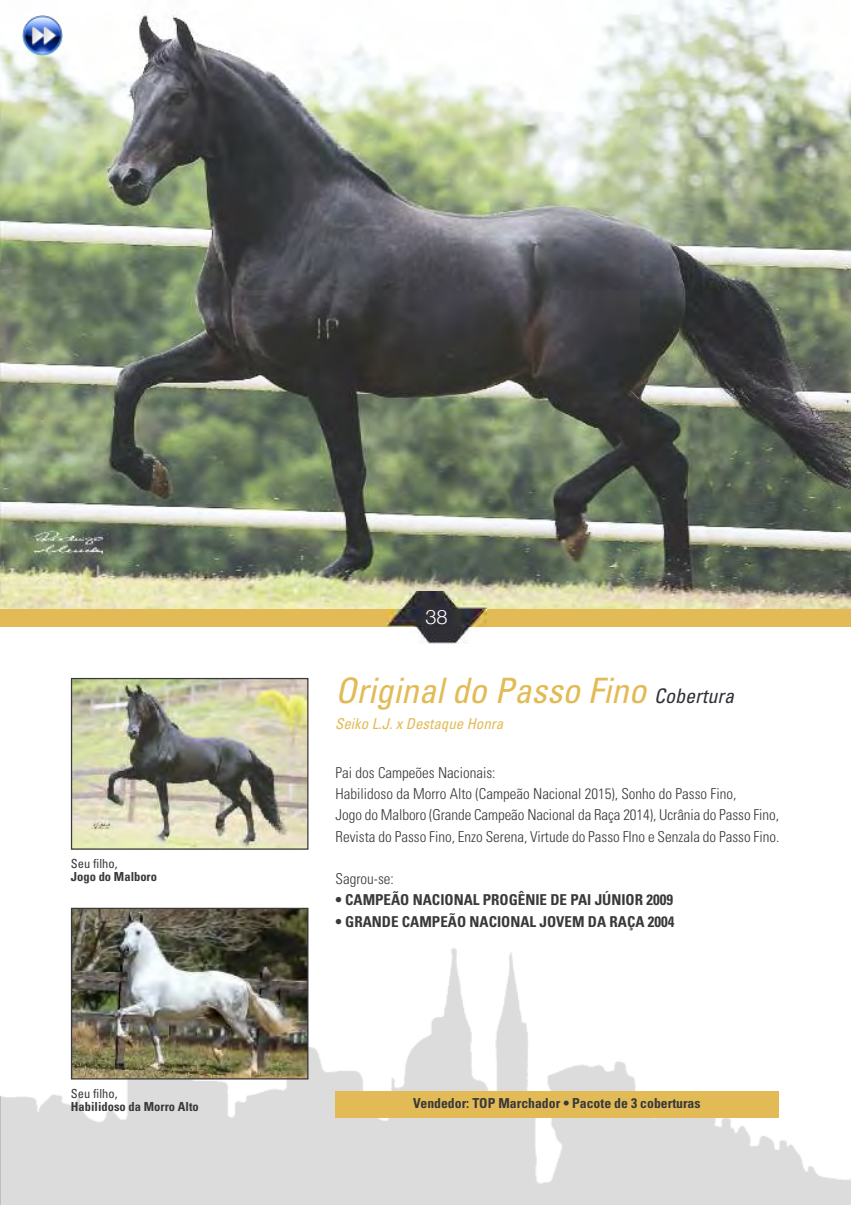
<style>
.page{position:relative;width:851px;height:1205px;background:#fff}
.page>*{position:absolute;margin:0;border:0;box-sizing:border-box;transform-origin:0 0}
.t1{font:italic condensed 35px "Univers";color:#e2bb56}
.t2{font:300 20px "Helvetica Neue";color:#fff}
.t3{font:300 condensed 15px/21.2px "Univers";color:#39383a}
.t4{font:700 condensed 15px "Univers";color:#39383a}
.t5{font:italic condensed 15px "Univers";color:#e2bb56}
.t6{font:700 condensed 13.75px "Univers";color:#39383a}
.t7{font:700 condensed 12.5px "Univers";color:#39383a}
.t8{font:condensed 12.5px "Univers";color:#39383a}
.s1{font-size:20px;color:#303037}
</style>
<div class="page">
<img style="left:0;top:813px;width:850px;height:392px">
<img style="left:0;top:0;width:850px;height:609px">
<div style="left:0;top:609px;width:850px;height:18px;background:#e2bb56"></div>
<img style="left:387px;top:591px;width:99px;height:52px">
<img style="left:73px;top:680px;width:233px;height:168px">
<div style="left:71px;top:678px;width:237px;height:172px;border:1px solid #39383a"></div>
<img style="left:73px;top:910px;width:233px;height:167px">
<div style="left:71px;top:908px;width:237px;height:171px;border:1px solid #39383a"></div>
<div style="left:335px;top:1091px;width:443px;height:27px;background:#e2bb56"></div>
<img style="left:23px;top:15px;width:40px;height:40px">
<p class="t8" style="left:71px;top:858px;width:48px">Seu filho,</p>
<p class="t7" style="left:71px;top:872px;width:88px">Jogo do Malboro</p>
<h2 class="t2" style="left:425px;top:605px;width:24px">38</h2>
<h1 class="t1" style="left:335px;top:678px;width:400px">Original do Passo Fino <span class="s1">Cobertura</span></h1>
<p class="t5" style="left:335px;top:718px;width:170px">Seiko L.J. x Destaque Honra</p>
<p class="t3" style="left:335px;top:763px;width:445px">Pai dos Campeões Nacionais:<br>Habilidoso da Morro Alto (Campeão Nacional 2015), Sonho do Passo Fino,<br>Jogo do Malboro (Grande Campeão Nacional da Raça 2014), Ucrânia do Passo Fino, Revista do Passo Fino, Enzo Serena, Virtude do Passo FIno e Senzala do Passo Fino.</p>
<p class="t3" style="left:335px;top:869px;width:60px">Sagrou-se:</p>
<p class="t4" style="left:335px;top:894px;width:339px">• CAMPEÃO NACIONAL PROGÊNIE DE PAI JÚNIOR 2009</p>
<p class="t4" style="left:335px;top:916px;width:340px">• GRANDE CAMPEÃO NACIONAL JOVEM DA RAÇA 2004</p>
<p class="t8" style="left:71px;top:1088px;width:48px">Seu filho,</p>
<p class="t7" style="left:71px;top:1102px;width:129px">Habilidoso da Morro Alto</p>
<p class="t6" style="left:413px;top:1098px;width:289px">Vendedor: TOP Marchador • Pacote de 3 coberturas</p>
</div>
